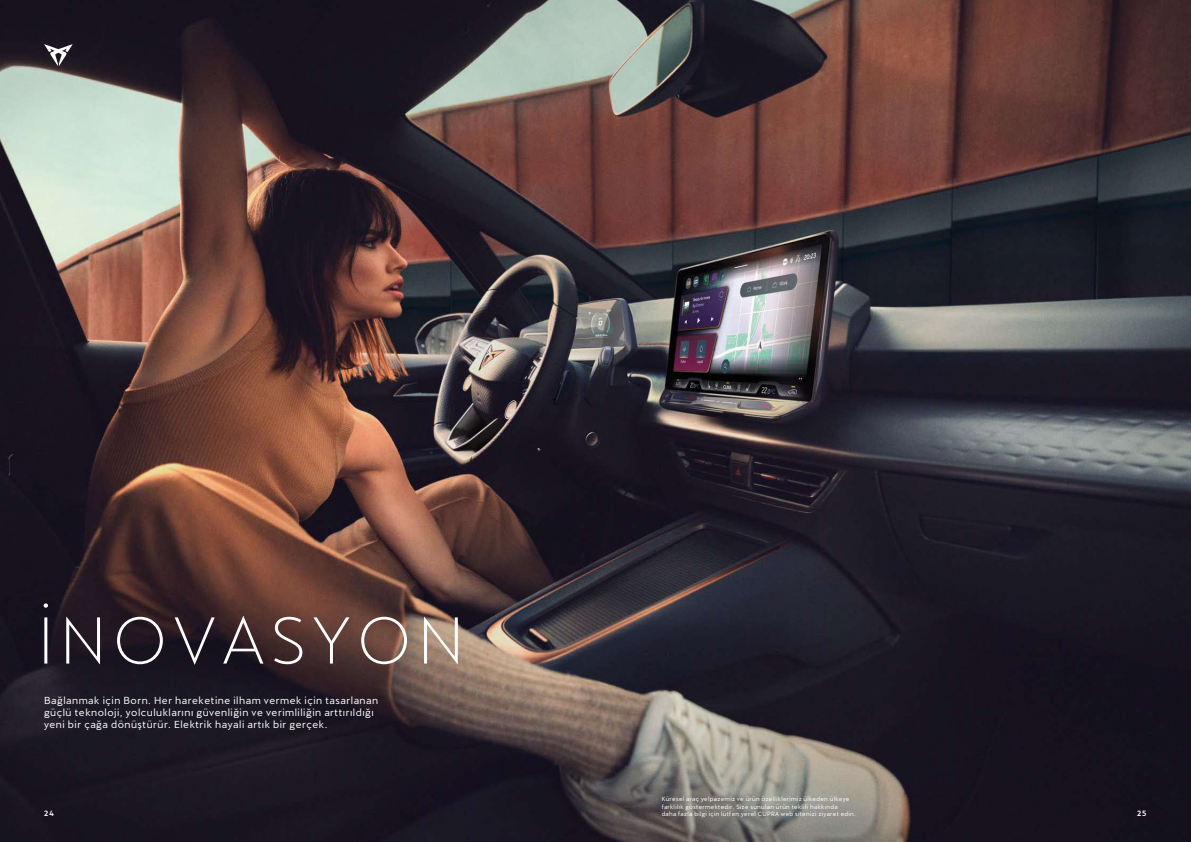
<style>
.page{position:relative;width:1191px;height:842px;background:#fff}
.page>*{position:absolute;margin:0;border:0;box-sizing:border-box;transform-origin:0 0}
.t1{font:300 65px "Cupra";letter-spacing:.1em;color:#fff}
.t2{font:10px/12px "Cupra";letter-spacing:.05em;color:#fff}
.t3{font:500 7.5px "Cupra";color:#fff}
.t4{font:6px/7.2px "Cupra";letter-spacing:.05em;color:#fff}
</style>
<div class="page">
<img style="left:0;top:0;width:1191px;height:842px">
<svg style="left:44px;top:44px;width:29px;height:22px"></svg>
<h1 class="t1" style="left:38px;top:582px;width:427px">İNOVASYON</h1>
<p class="t2" style="left:44px;top:692px;width:336px">Bağlanmak için Born. Her hareketine ilham vermek için tasarlanan güçlü teknoloji, yolculuklarını güvenliğin ve verimliliğin arttırıldığı yeni bir çağa dönüştürür. Elektrik hayali artık bir gerçek.</p>
<p class="t4" style="left:661px;top:795px;width:189px">Küresel araç yelpazemiz ve ürün özelliklerimiz ülkeden ülkeye farklılık göstermektedir. Size sunulan ürün teklifi hakkında</p>
<p class="t3" style="left:44px;top:809px;width:11px">24</p>
<p class="t4" style="left:661px;top:809px;width:196px">daha fazla bilgi için lütfen yerel CUPRA web sitenizi ziyaret edin.</p>
<p class="t3" style="left:1137px;top:809px;width:11px">25</p>
</div>
